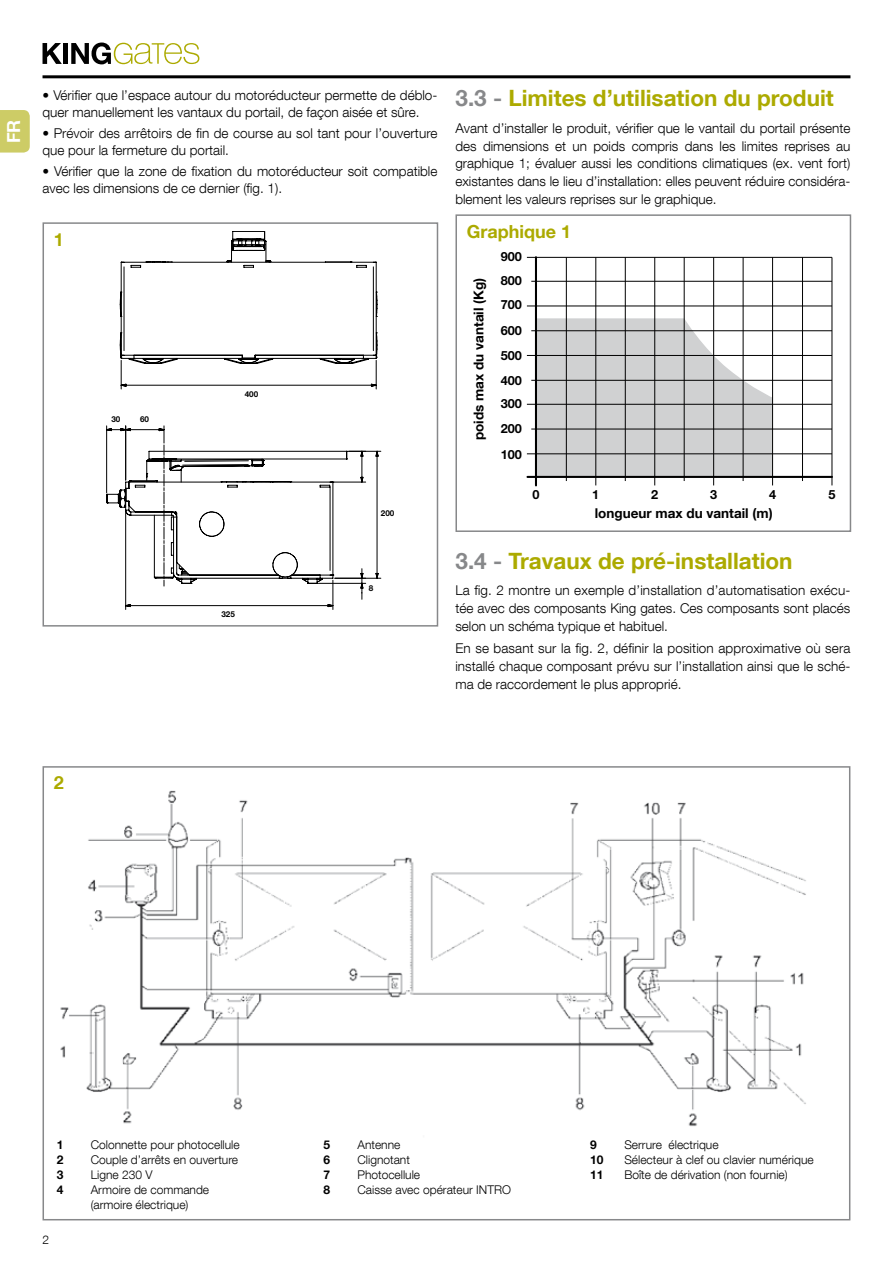
<style>
.page{position:relative;width:893px;height:1263px;background:#fff}
.page>*{position:absolute;margin:0;border:0;box-sizing:border-box;transform-origin:0 0}
.t1{font:700 22.5px "Helvetica Neue LT Com";color:#acaa00}
.t2{font:700 18px "Helvetica Neue LT Com";color:#acaa00}
.t3{font:700 18px "Helvetica Neue LT Com";color:#fff}
.t4{font:300 13.5px/17.9px "Helvetica Neue LT Com";color:#000}
.t5{font:700 13.5px "Helvetica Neue LT Com";color:#000}
.t6{font:700 12.6px/23.9px "Helvetica Neue LT Com";color:#000}
.t7{font:300 12px/15px "Helvetica Neue LT Com";color:#000}
.t8{font:700 12px "Helvetica Neue LT Com";color:#000}
.t9{font:700 8.1px "Helvetica Neue LT Com";color:#000}
.s1{color:#87888a}
</style>
<div class="page">
<svg style="left:43px;top:43px;width:19px;height:21px"></svg>
<hr style="left:64px;top:43px;width:4px;height:21px;background:#000">
<svg style="left:71px;top:43px;width:128px;height:21px"></svg>
<hr style="left:43px;top:75px;width:807px;height:3px;background:#000">
<svg style="left:0;top:110px;width:30px;height:43px"></svg>
<svg style="left:120px;top:262px;width:257px;height:29px"></svg>
<svg style="left:146px;top:262px;width:27px;height:1px"></svg>
<svg style="left:325px;top:262px;width:27px;height:1px"></svg>
<svg style="left:227px;top:231px;width:44px;height:32px"></svg>
<svg style="left:106px;top:291px;width:275px;height:316px"></svg>
<div style="left:43px;top:222px;width:395px;height:405px;border:2px solid #87888a"></div>
<hr style="left:527px;top:257px;width:305px;height:1px;background:#000">
<hr style="left:531px;top:281px;width:301px;height:1px;background:#000">
<hr style="left:527px;top:306px;width:305px;height:1px;background:#000">
<hr style="left:531px;top:330px;width:301px;height:1px;background:#000">
<hr style="left:527px;top:355px;width:305px;height:1px;background:#000">
<hr style="left:531px;top:380px;width:301px;height:1px;background:#000">
<hr style="left:527px;top:404px;width:305px;height:1px;background:#000">
<hr style="left:531px;top:429px;width:301px;height:1px;background:#000">
<hr style="left:527px;top:454px;width:305px;height:1px;background:#000">
<hr style="left:527px;top:476px;width:305px;height:2px;background:#000">
<hr style="left:832px;top:257px;width:1px;height:228px;background:#000">
<hr style="left:772px;top:257px;width:1px;height:228px;background:#000">
<hr style="left:713px;top:257px;width:1px;height:228px;background:#000">
<hr style="left:654px;top:257px;width:1px;height:228px;background:#000">
<hr style="left:596px;top:257px;width:1px;height:228px;background:#000">
<hr style="left:802px;top:257px;width:1px;height:224px;background:#000">
<hr style="left:743px;top:257px;width:1px;height:224px;background:#000">
<hr style="left:684px;top:257px;width:1px;height:224px;background:#000">
<hr style="left:625px;top:257px;width:1px;height:224px;background:#000">
<hr style="left:566px;top:257px;width:1px;height:224px;background:#000">
<hr style="left:535px;top:257px;width:2px;height:220px;background:#000">
<svg style="left:535px;top:318px;width:238px;height:167px"></svg>
<div style="left:455px;top:214px;width:396px;height:318px;border:2px solid #87888a"></div>
<img style="left:60px;top:790px;width:746px;height:337px">
<div style="left:43px;top:766px;width:807px;height:454px;border:2px solid #87888a"></div>
<h2 class="t3" style="left:3px;top:143px;width:25px;rotate:-90deg">FR</h2>
<p class="t4" style="left:42px;top:87px;width:396px;line-height:16.8px">• Vérifier que l’espace autour du motoréducteur permette de déblo&shy;quer manuellement les vantaux du portail, de façon aisée et sûre.</p>
<p class="t4" style="left:42px;top:124px;width:396px;line-height:16.8px">• Prévoir des arrêtoirs de fin de course au sol tant pour l’ouverture que pour la fermeture du portail.</p>
<p class="t4" style="left:42px;top:162px;width:396px;line-height:16.8px">• Vérifier que la zone de fixation du motoréducteur soit compatible avec les dimensions de ce dernier (fig. 1).</p>
<h2 class="t2" style="left:54px;top:228px;width:12px">1</h2>
<p class="t9" style="left:111px;top:414px;width:11px">30</p>
<p class="t9" style="left:140px;top:414px;width:11px">60</p>
<p class="t9" style="left:245px;top:389px;width:15px">400</p>
<p class="t9" style="left:221px;top:608px;width:15px">325</p>
<p class="t9" style="left:381px;top:508px;width:15px">200</p>
<p class="t9" style="left:369px;top:582px;width:6px">8</p>
<h1 class="t1" style="left:455px;top:84px;width:380px"><span class="s1">3.3 -</span> Limites d’utilisation du produit</h1>
<p class="t4" style="left:455px;top:119px;width:397px;text-align:justify">Avant d’installer le produit, vérifier que le vantail du portail présente des dimensions et un poids compris dans les limites reprises au graphique 1; évaluer aussi les conditions climatiques (ex. vent fort) existantes dans le lieu d’installation: elles peuvent réduire considéra&shy;blement les valeurs reprises sur le graphique.</p>
<h2 class="t2" style="left:467px;top:220px;width:106px">Graphique 1</h2>
<p class="t5" style="left:470px;top:440px;width:164px;rotate:-90deg">poids max du vantail (Kg)</p>
<p class="t6" style="left:501px;top:244px;width:23px">900<br>800</p>
<p class="t6" style="left:501px;top:292px;width:23px">700</p>
<p class="t6" style="left:501px;top:318px;width:23px">600</p>
<p class="t6" style="left:501px;top:343px;width:23px">500</p>
<p class="t6" style="left:501px;top:368px;width:23px">400</p>
<p class="t6" style="left:501px;top:391px;width:23px">300</p>
<p class="t6" style="left:501px;top:417px;width:23px">200</p>
<p class="t6" style="left:501px;top:442px;width:23px">100</p>
<p class="t6" style="left:532px;top:482px;width:9px">0</p>
<p class="t6" style="left:592px;top:482px;width:9px">1</p>
<p class="t6" style="left:651px;top:482px;width:9px">2</p>
<p class="t6" style="left:710px;top:482px;width:9px">3</p>
<p class="t6" style="left:769px;top:482px;width:9px">4</p>
<p class="t6" style="left:828px;top:482px;width:9px">5</p>
<p class="t5" style="left:595px;top:504px;width:179px">longueur max du vantail (m)</p>
<h1 class="t1" style="left:455px;top:547px;width:339px"><span class="s1">3.4 -</span> Travaux de pré-installation</h1>
<p class="t4" style="left:455px;top:581px;width:396px;text-align:justify">La fig. 2 montre un exemple d’installation d’automatisation exécu&shy;tée avec des composants King gates. Ces composants sont placés selon un schéma typique et habituel.</p>
<p class="t4" style="left:455px;top:639px;width:396px;text-align:justify">En se basant sur la fig. 2, définir la position approximative où sera installé chaque composant prévu sur l’installation ainsi que le sché&shy;ma de raccordement le plus approprié.</p>
<h2 class="t2" style="left:54px;top:771px;width:12px">2</h2>
<p class="t8" style="left:57px;top:1137px;width:8px">1</p>
<p class="t7" style="left:91px;top:1137px;width:150px">Colonnette pour photocellule</p>
<p class="t8" style="left:57px;top:1152px;width:8px">2</p>
<p class="t7" style="left:91px;top:1152px;width:149px">Couple d’arrêts en ouverture</p>
<p class="t8" style="left:57px;top:1167px;width:8px">3</p>
<p class="t7" style="left:91px;top:1167px;width:63px">Ligne 230 V</p>
<p class="t8" style="left:57px;top:1182px;width:8px">4</p>
<p class="t7" style="left:91px;top:1182px;width:120px">Armoire de commande (armoire électrique)</p>
<p class="t7" style="left:43px;top:1232px;width:8px">2</p>
<p class="t8" style="left:323px;top:1137px;width:8px">5</p>
<p class="t7" style="left:357px;top:1137px;width:44px">Antenne</p>
<p class="t8" style="left:323px;top:1152px;width:8px">6</p>
<p class="t7" style="left:357px;top:1152px;width:54px">Clignotant</p>
<p class="t8" style="left:323px;top:1167px;width:8px">7</p>
<p class="t7" style="left:357px;top:1167px;width:64px">Photocellule</p>
<p class="t8" style="left:323px;top:1182px;width:8px">8</p>
<p class="t7" style="left:357px;top:1182px;width:155px">Caisse avec opérateur INTRO</p>
<p class="t8" style="left:590px;top:1137px;width:8px">9</p>
<p class="t7" style="left:624px;top:1137px;width:96px">Serrure électrique</p>
<p class="t8" style="left:590px;top:1152px;width:15px">10</p>
<p class="t7" style="left:624px;top:1152px;width:191px">Sélecteur à clef ou clavier numérique</p>
<p class="t8" style="left:590px;top:1167px;width:15px">11</p>
<p class="t7" style="left:624px;top:1167px;width:165px">Boîte de dérivation (non fournie)</p>
</div>
